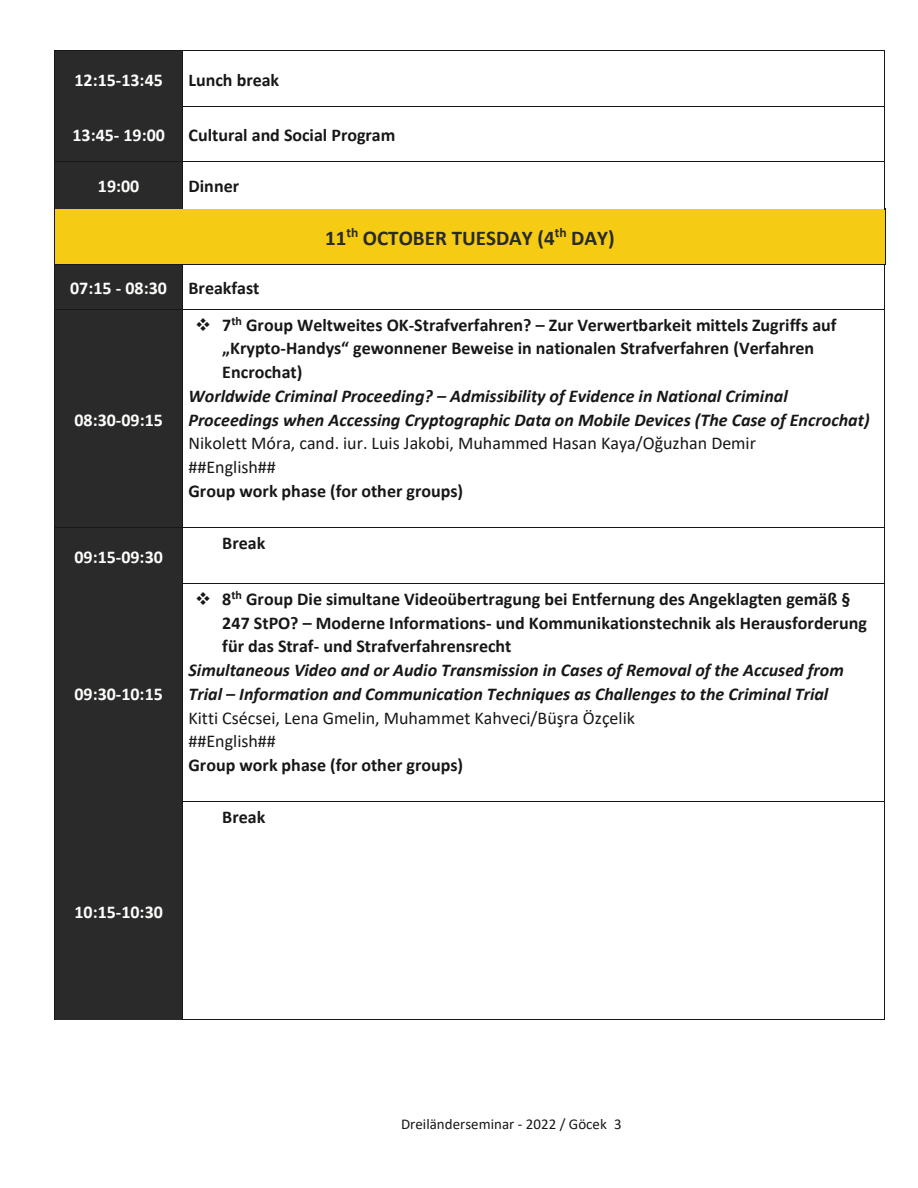
<style>
.page{position:relative;width:918px;height:1188px;background:#fff}
.page>*{position:absolute;margin:0;border:0;box-sizing:border-box;transform-origin:0 0}
.t1{font:700 21px "Calibri";color:#292a29}
.t2{font:700 18px/23.7px "Calibri";color:#181717}
.t3{font:italic 700 18px/23.7px "Calibri";color:#181717}
.t4{font:18px/23.5px "Calibri";color:#181717}
.t5{font:700 18px "Calibri";letter-spacing:-.005em;color:#fffefd}
.t6{font:15px "Calibri";color:#181717}
.s1{color:#181717}
</style>
<div class="page">
<div style="left:55px;top:51px;width:127px;height:55px;background:#292a29"></div>
<hr style="left:55px;top:50px;width:127px;height:1px;background:#181717">
<hr style="left:183px;top:50px;width:701px;height:1px;background:#181717">
<hr style="left:54px;top:55px;width:1px;height:51px;background:#181717">
<hr style="left:182px;top:55px;width:1px;height:51px;background:#181717">
<hr style="left:884px;top:55px;width:1px;height:51px;background:#181717">
<div style="left:55px;top:107px;width:127px;height:54px;background:#292a29"></div>
<hr style="left:55px;top:106px;width:127px;height:1px;background:#181717">
<hr style="left:183px;top:106px;width:701px;height:1px;background:#181717">
<hr style="left:54px;top:110px;width:1px;height:51px;background:#181717">
<hr style="left:182px;top:110px;width:1px;height:51px;background:#181717">
<hr style="left:884px;top:110px;width:1px;height:51px;background:#181717">
<div style="left:55px;top:162px;width:127px;height:47px;background:#292a29"></div>
<hr style="left:55px;top:161px;width:127px;height:1px;background:#181717">
<hr style="left:183px;top:161px;width:701px;height:1px;background:#181717">
<hr style="left:54px;top:166px;width:1px;height:43px;background:#181717">
<hr style="left:182px;top:166px;width:1px;height:43px;background:#181717">
<hr style="left:884px;top:166px;width:1px;height:43px;background:#181717">
<div style="left:55px;top:209px;width:830px;height:55px;background:#f5cc13"></div>
<hr style="left:54px;top:213px;width:1px;height:51px;background:#181717">
<hr style="left:885px;top:213px;width:1px;height:51px;background:#181717">
<div style="left:55px;top:265px;width:127px;height:44px;background:#292a29"></div>
<hr style="left:55px;top:264px;width:127px;height:1px;background:#181717">
<hr style="left:183px;top:264px;width:701px;height:1px;background:#181717">
<hr style="left:54px;top:269px;width:1px;height:40px;background:#181717">
<hr style="left:182px;top:269px;width:1px;height:40px;background:#181717">
<hr style="left:884px;top:269px;width:1px;height:40px;background:#181717">
<div style="left:55px;top:310px;width:127px;height:217px;background:#292a29"></div>
<hr style="left:55px;top:309px;width:127px;height:1px;background:#181717">
<hr style="left:183px;top:309px;width:701px;height:1px;background:#181717">
<hr style="left:54px;top:314px;width:1px;height:213px;background:#181717">
<hr style="left:182px;top:314px;width:1px;height:213px;background:#181717">
<hr style="left:884px;top:314px;width:1px;height:213px;background:#181717">
<div style="left:55px;top:528px;width:127px;height:55px;background:#292a29"></div>
<hr style="left:55px;top:527px;width:127px;height:1px;background:#181717">
<hr style="left:183px;top:527px;width:701px;height:1px;background:#181717">
<hr style="left:54px;top:532px;width:1px;height:51px;background:#181717">
<hr style="left:182px;top:532px;width:1px;height:51px;background:#181717">
<hr style="left:884px;top:532px;width:1px;height:51px;background:#181717">
<div style="left:55px;top:584px;width:127px;height:217px;background:#292a29"></div>
<div style="left:55px;top:583px;width:127px;height:5px;background:#292a29"></div>
<hr style="left:183px;top:583px;width:701px;height:1px;background:#181717">
<hr style="left:54px;top:588px;width:1px;height:213px;background:#181717">
<hr style="left:182px;top:588px;width:1px;height:213px;background:#181717">
<hr style="left:884px;top:588px;width:1px;height:213px;background:#181717">
<div style="left:55px;top:802px;width:127px;height:217px;background:#292a29"></div>
<div style="left:55px;top:801px;width:127px;height:5px;background:#292a29"></div>
<hr style="left:183px;top:801px;width:701px;height:1px;background:#181717">
<hr style="left:54px;top:806px;width:1px;height:213px;background:#181717">
<hr style="left:182px;top:806px;width:1px;height:213px;background:#181717">
<hr style="left:183px;top:1019px;width:701px;height:1px;background:#181717">
<hr style="left:884px;top:806px;width:1px;height:213px;background:#181717">
<p class="t5" style="left:74px;top:72px;width:90px">12:15-13:45</p>
<p class="t2" style="left:188px;top:69px;width:92px">Lunch break</p>
<p class="t5" style="left:72px;top:128px;width:94px">13:45- 19:00</p>
<p class="t2" style="left:188px;top:125px;width:208px">Cultural and Social Program</p>
<p class="t5" style="left:98px;top:179px;width:43px">19:00</p>
<p class="t2" style="left:188px;top:176px;width:52px">Dinner</p>
<p class="t1" style="left:325px;top:229px;width:291px">11<sup>th</sup> OCTOBER TUESDAY (4<sup>th</sup> DAY)</p>
<p class="t5" style="left:70px;top:280px;width:191px">07:15 - 08:30 <span class="s1">Breakfast</span></p>
<p class="t5" style="left:74px;top:412px;width:90px">08:30-09:15</p>
<p class="t5" style="left:74px;top:549px;width:90px">09:15-09:30</p>
<p class="t5" style="left:74px;top:686px;width:90px">09:30-10:15</p>
<p class="t2" style="left:222px;top:314px;width:616px;text-indent:-27px">❖ 7<sup>th</sup> Group Weltweites OK-Strafverfahren? – Zur Verwertbarkeit mittels Zugriffs auf „Krypto-Handys“ gewonnener Beweise in nationalen Strafverfahren (Verfahren<br>Encrochat)</p>
<p class="t3" style="left:188px;top:385px;width:683px">Worldwide Criminal Proceeding? – Admissibility of Evidence in National Criminal<br>Proceedings when Accessing Cryptographic Data on Mobile Devices (The Case of Encrochat)</p>
<p class="t4" style="left:188px;top:433px;width:569px">Nikolett Móra, cand. iur. Luis Jakobi, Muhammed Hasan Kaya/Oğuzhan Demir ##English##</p>
<p class="t2" style="left:188px;top:480px;width:276px">Group work phase (for other groups)</p>
<p class="t2" style="left:222px;top:532px;width:45px">Break</p>
<p class="t2" style="left:222px;top:589px;width:646px;text-indent:-27px">❖ 8<sup>th</sup> Group Die simultane Videoübertragung bei Entfernung des Angeklagten gemäß §<br>247 StPO? – Moderne Informations- und Kommunikationstechnik als Herausforderung für das Straf- und Strafverfahrensrecht</p>
<p class="t3" style="left:188px;top:660px;width:657px">Simultaneous Video and or Audio Transmission in Cases of Removal of the Accused from<br>Trial – Information and Communication Techniques as Challenges to the Criminal Trial</p>
<p class="t4" style="left:188px;top:707px;width:448px">Kitti Csécsei, Lena Gmelin, Muhammet Kahveci/Büşra Özçelik ##English##</p>
<p class="t2" style="left:188px;top:755px;width:276px">Group work phase (for other groups)</p>
<p class="t2" style="left:222px;top:807px;width:45px">Break</p>
<p class="t5" style="left:74px;top:904px;width:90px">10:15-10:30</p>
<p class="t6" style="left:401px;top:1117px;width:222px">Dreiländerseminar - 2022 / Göcek 3</p>
</div>
